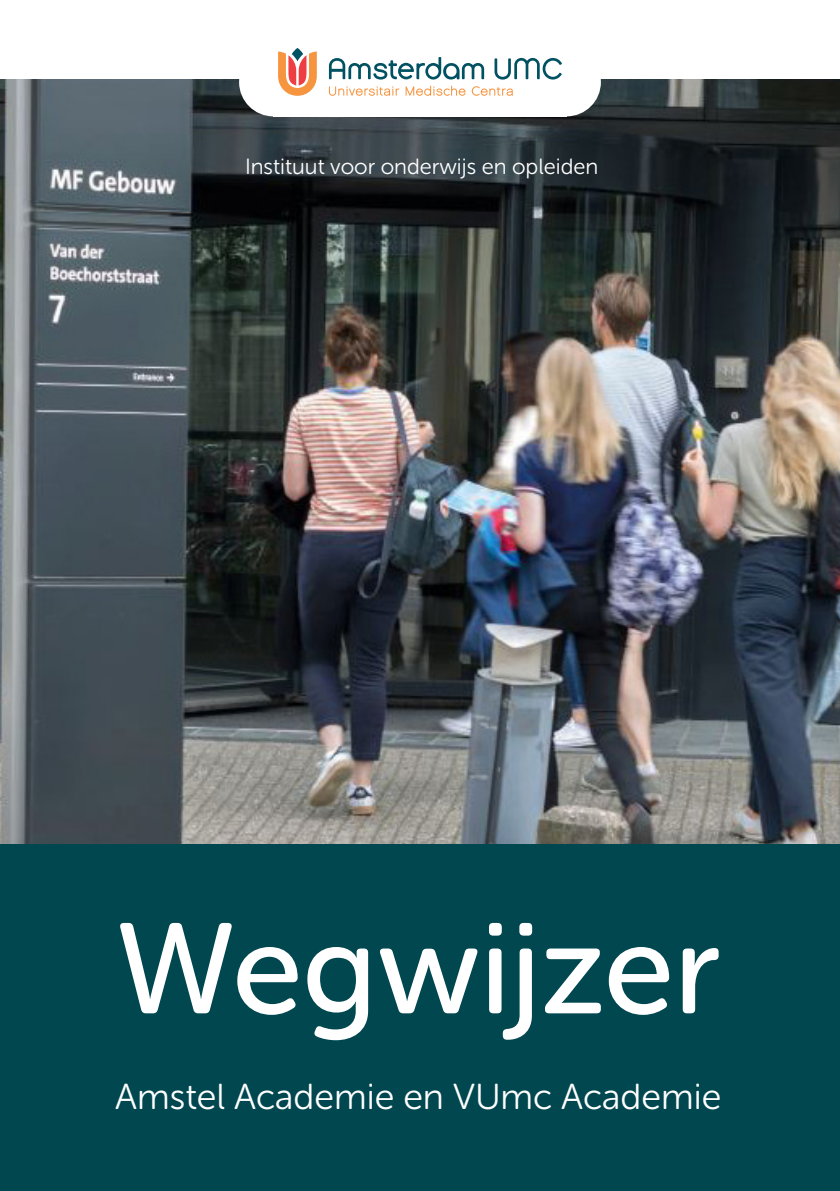
<style>
.page{position:relative;width:840px;height:1191px;background:#fff}
.page>*{position:absolute;margin:0;border:0;box-sizing:border-box;transform-origin:0 0}
.plat{font:128px "Museo Sans Rounded 500";color:#fff}
.plat-2{font:36px "Museo Sans Rounded 300";color:#fff}
.plat-3{font:22px "Museo Sans Rounded 300";color:#fff}
</style>
<div class="page">
<img style="left:0;top:79px;width:839px;height:766px">
<div style="left:0;top:845px;width:839px;height:346px;background:#004750"></div>
<div style="left:273px;top:58px;width:293px;height:58px;background:#fff"></div>
<div style="left:239px;top:48px;width:68px;height:68px;background:#fff;border-radius:50%"></div>
<div style="left:532px;top:48px;width:68px;height:68px;background:#fff;border-radius:50%"></div>
<svg style="left:329px;top:57px;width:155px;height:23px"></svg>
<svg style="left:494px;top:58px;width:67px;height:22px"></svg>
<svg style="left:329px;top:86px;width:70px;height:10px"></svg>
<svg style="left:471px;top:86px;width:41px;height:10px"></svg>
<svg style="left:405px;top:86px;width:60px;height:10px"></svg>
<svg style="left:278px;top:52px;width:38px;height:44px"></svg>
<svg style="left:291px;top:48px;width:12px;height:13px"></svg>
<p class="plat-3" style="left:245px;top:154px;width:354px">Instituut voor onderwijs en opleiden</p>
<p class="plat" style="left:115px;top:899px;width:605px">Wegwijzer</p>
<p class="plat-2" style="left:115px;top:1077px;width:607px">Amstel Academie en VUmc Academie</p>
</div>
